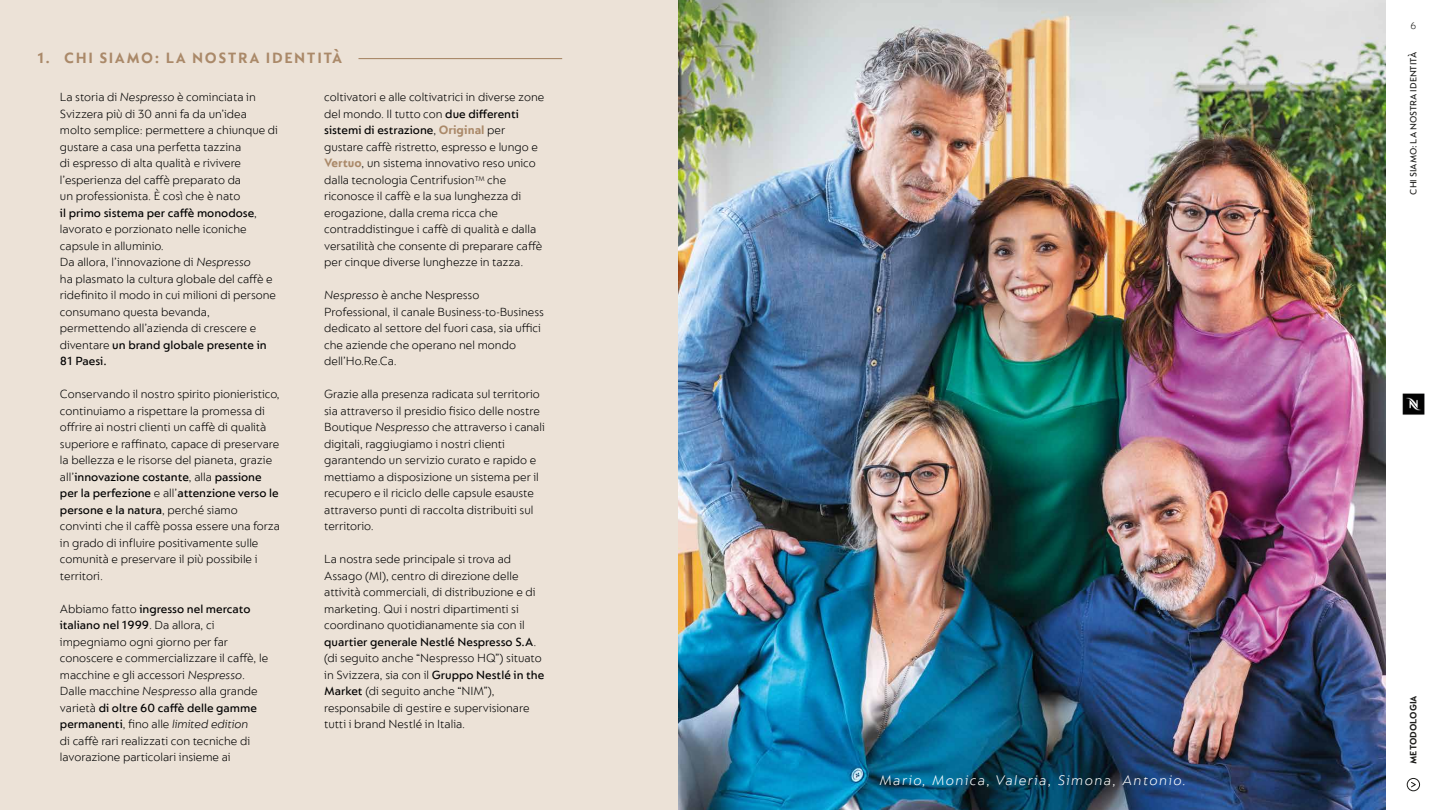
<style>
.page{position:relative;width:1440px;height:810px;background:#fff}
.page>*{position:absolute;margin:0;border:0;box-sizing:border-box;transform-origin:0 0}
.t1{font:700 15.75px "Nespresso Lucas";letter-spacing:.1em;color:#aa8969}
.t2{font:italic 300 15px "Nespresso Lucas";letter-spacing:.1em;color:#fff}
.t3{font:300 12.75px/16.5px "Nespresso Lucas";color:#000}
.t4{font:300 10.5px "Nespresso Lucas";color:#1d1d1b}
.t5{font:500 9.75px "Nespresso Lucas";color:#1d1d1b}
.t6{font:700 9.75px "Nespresso Lucas";color:#1d1d1b}
.s1{font-style:italic}
.s2{font-weight:500}
.s3{font-weight:700;color:#aa8969}
</style>
<div class="page">
<div style="left:0;top:0;width:733px;height:810px;background:#ece2d7"></div>
<img style="left:678px;top:0;width:708px;height:809px">
<img style="left:1402px;top:393px;width:23px;height:22px">
<div style="left:1407px;top:778px;width:13px;height:13px;border:1px solid #1d1d1b;border-radius:50%"></div>
<svg style="left:1411px;top:782px;width:5px;height:6px"></svg>
<hr style="left:358px;top:58px;width:204px;height:1px;background:#aa8969">
<p class="t1" style="left:37px;top:49px;width:307px">1. CHI SIAMO: LA NOSTRA IDENTITÀ</p>
<p class="t3" style="left:60px;top:89px;width:220px">La storia di <span class="s1">Nespresso</span> è cominciata in Svizzera più di 30 anni fa da un’idea molto semplice: permettere a chiunque di gustare a casa una perfetta tazzina<br>di espresso di alta qualità e rivivere l’esperienza del caffè preparato da<br>un professionista. È così che è nato<br><span class="s2">il primo sistema per caffè monodose</span>, lavorato e porzionato nelle iconiche capsule in alluminio.<br>Da allora, l’innovazione di <span class="s1">Nespresso<br></span>ha plasmato la cultura globale del caffè e ridefinito il modo in cui milioni di persone consumano questa bevanda, permettendo all’azienda di crescere e diventare <span class="s2">un brand globale presente in 81 Paesi.</span></p>
<p class="t3" style="left:60px;top:385px;width:221px">Conservando il nostro spirito pionieristico, continuiamo a rispettare la promessa di offrire ai nostri clienti un caffè di qualità superiore e raffinato, capace di preservare la bellezza e le risorse del pianeta, grazie all’<span class="s2">innovazione costante</span>, alla <span class="s2">passione per la perfezione</span> e all’<span class="s2">attenzione verso le persone e la natura</span>, perché siamo convinti che il caffè possa essere una forza in grado di influire positivamente sulle comunità e preservare il più possibile i territori.</p>
<p class="t3" style="left:60px;top:600px;width:210px">Abbiamo fatto <span class="s2">ingresso nel mercato italiano nel 1999</span>. Da allora, ci impegniamo ogni giorno per far conoscere e commercializzare il caffè, le macchine e gli accessori <span class="s1">Nespresso</span>.<br>Dalle macchine <span class="s1">Nespresso</span> alla grande varietà <span class="s2">di oltre 60 caffè delle gamme permanenti</span>, fino alle <span class="s1">limited edition<br></span>di caffè rari realizzati con tecniche di lavorazione particolari insieme ai</p>
<p class="t3" style="left:324px;top:88px;width:222px">coltivatori e alle coltivatrici in diverse zone del mondo. Il tutto con <span class="s2">due differenti sistemi di estrazione</span>, <span class="s3">Original</span> per gustare caffè ristretto, espresso e lungo e <span class="s3">Vertuo</span>, un sistema innovativo reso unico dalla tecnologia Centrifusion<sup>TM</sup> che riconosce il caffè e la sua lunghezza di erogazione, dalla crema ricca che contraddistingue i caffè di qualità e dalla versatilità che consente di preparare caffè per cinque diverse lunghezze in tazza.</p>
<p class="t3" style="left:324px;top:286px;width:221px"><span class="s1">Nespresso</span> è anche Nespresso Professional, il canale Business-to-Business dedicato al settore del fuori casa, sia uffici che aziende che operano nel mondo dell’Ho.Re.Ca.</p>
<p class="t3" style="left:324px;top:385px;width:222px">Grazie alla presenza radicata sul territorio sia attraverso il presidio fisico delle nostre Boutique <span class="s1">Nespresso</span> che attraverso i canali digitali, raggiugiamo i nostri clienti garantendo un servizio curato e rapido e mettiamo a disposizione un sistema per il recupero e il riciclo delle capsule esauste attraverso punti di raccolta distribuiti sul territorio.</p>
<p class="t3" style="left:324px;top:550px;width:222px">La nostra sede principale si trova ad Assago (MI), centro di direzione delle attività commerciali, di distribuzione e di marketing. Qui i nostri dipartimenti si coordinano quotidianamente sia con il <span class="s2">quartier generale Nestlé Nespresso S.A</span>. (di seguito anche “Nespresso HQ”) situato in Svizzera, sia con il <span class="s2">Gruppo Nestlé in the Market</span> (di seguito anche “NIM”), responsabile di gestire e supervisionare tutti i brand Nestlé in Italia.</p>
<p class="t2" style="left:879px;top:772px;width:308px">Mario, Monica, Valeria, Simona, Antonio.</p>
<p class="t4" style="left:1410px;top:20px;width:7px">6</p>
<p class="t5" style="left:1408px;top:195px;width:144px;rotate:-90deg">CHI SIAMO: LA NOSTRA IDENTITÀ</p>
<p class="t6" style="left:1408px;top:764px;width:70px;rotate:-90deg">METODOLOGIA</p>
</div>
